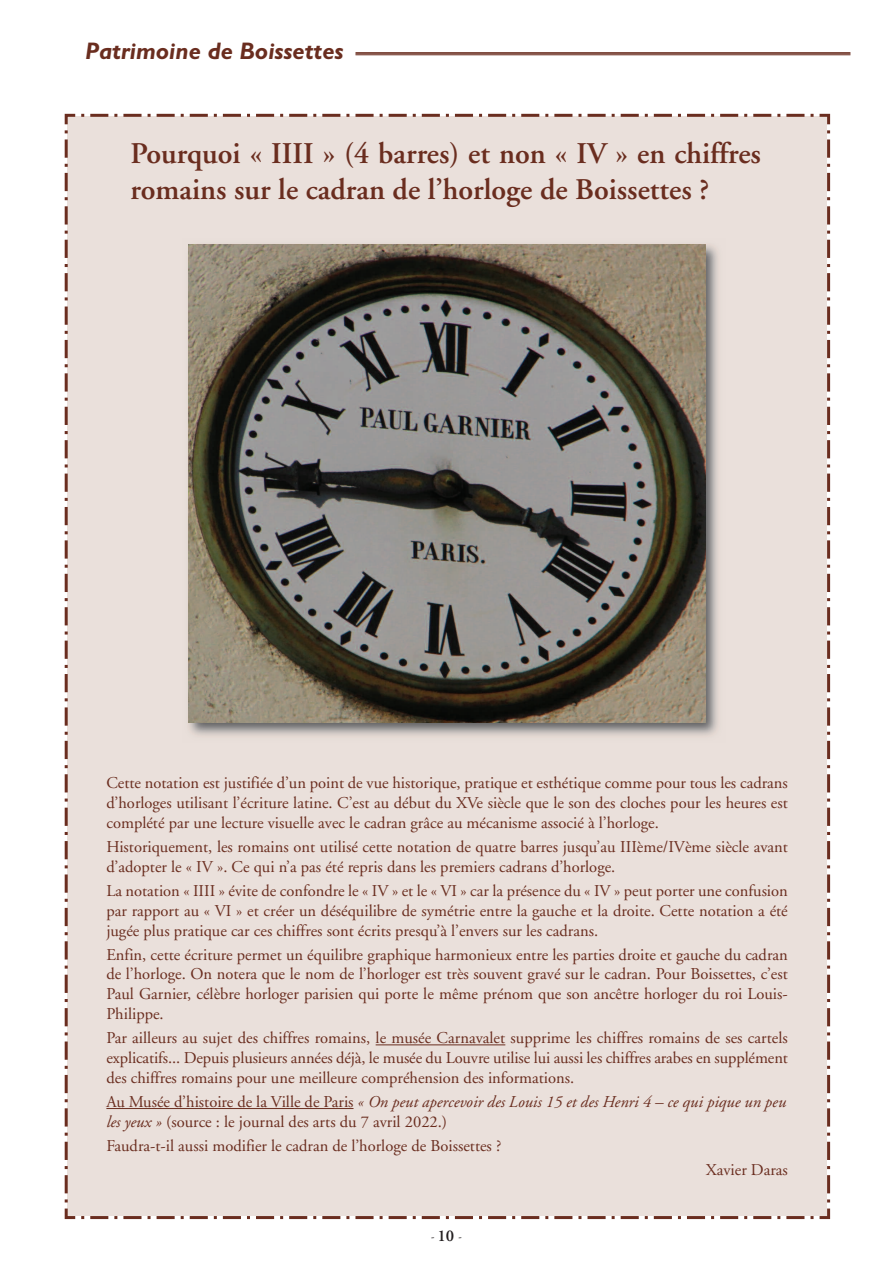
<style>
.page{position:relative;width:893px;height:1263px;background:#fff}
.page>*{position:absolute;margin:0;border:0;box-sizing:border-box;transform-origin:0 0}
.t1{font:600 30px/36px "Adobe Garamond";color:#6a2d1f}
.t2{font:italic 700 24px "Gill Sans";color:#6a2d1f}
.t3{font:16.5px/19.8px "Adobe Garamond";color:#6a2d1f;text-align:justify}
.t4{font:600 10.5px "Adobe Garamond";color:#231f20}
.s1{font-style:italic}
.s2{font-size:16.5px}
</style>
<div class="page">
<div style="left:64px;top:113px;width:767px;height:1107px;background:#eae0db"></div>
<hr style="left:355px;top:52px;width:495px;height:1px;background:#6a2d1f">
<hr style="left:355px;top:53px;width:495px;height:1px;background:#6a2d1f">
<hr style="left:355px;top:54px;width:495px;height:1px;background:#6a2d1f">
<img style="left:182px;top:238px;width:543px;height:504px">
<img style="left:189px;top:245px;width:516px;height:477px">
<hr style="left:376px;top:1044px;width:129px;height:1px;background:#6a2d1f">
<hr style="left:106px;top:1108px;width:247px;height:1px;background:#6a2d1f">
<h2 class="t2" style="left:85px;top:42px;width:260px">Patrimoine de Boissettes</h2>
<h1 class="t1" style="left:130px;top:138px;width:632px">Pourquoi « IIII » (4 barres) et non « IV » en chiffres romains sur le cadran de l’horloge de Boissettes ?</h1>
<p class="t3" style="left:106px;top:775px;width:683px">Cette notation est justifiée d’un point de vue historique, pratique et esthétique comme pour tous les cadrans d’horloges utilisant l’écriture latine. C’est au début du XVe siècle que le son des cloches pour les heures est complété par une lecture visuelle avec le cadran grâce au mécanisme associé à l’horloge.</p>
<p class="t3" style="left:106px;top:838px;width:683px">Historiquement, les romains ont utilisé cette notation de quatre barres jusqu’au IIIème/IVème siècle avant d’adopter le « IV ». Ce qui n’a pas été repris dans les premiers cadrans d’horloge.</p>
<p class="t3" style="left:106px;top:882px;width:683px">La notation « IIII » évite de confondre le « IV » et le « VI » car la présence du « IV » peut porter une confusion par rapport au « VI » et créer un déséquilibre de symétrie entre la gauche et la droite. Cette notation a été jugée plus pratique car ces chiffres sont écrits presqu’à l’envers sur les cadrans.</p>
<p class="t3" style="left:106px;top:946px;width:683px">Enfin, cette écriture permet un équilibre graphique harmonieux entre les parties droite et gauche du cadran de l’horloge. On notera que le nom de l’horloger est très souvent gravé sur le cadran. Pour Boissettes, c’est Paul Garnier, célèbre horloger parisien qui porte le même prénom que son ancêtre horloger du roi Louis-Philippe.</p>
<p class="t3" style="left:106px;top:1029px;width:683px">Par ailleurs au sujet des chiffres romains, le musée Carnavalet supprime les chiffres romains de ses cartels explicatifs... Depuis plusieurs années déjà, le musée du Louvre utilise lui aussi les chiffres arabes en supplément des chiffres romains pour une meilleure compréhension des informations.</p>
<p class="t3" style="left:106px;top:1093px;width:681px">Au Musée d’histoire de la Ville de Paris <span class="s1">« On peut apercevoir des Louis 15 et des Henri 4 – ce qui pique un peu les yeux »</span> (source : le journal des arts du 7 avril 2022.)</p>
<p class="t3" style="left:106px;top:1137px;width:396px">Faudra-t-il aussi modifier le cadran de l’horloge de Boissettes ?</p>
<p class="t3" style="left:706px;top:1161px;width:83px">Xavier Daras</p>
<p class="t4" style="left:431px;top:1232px;width:32px">-<span class="s2">10</span> -</p>
</div>
